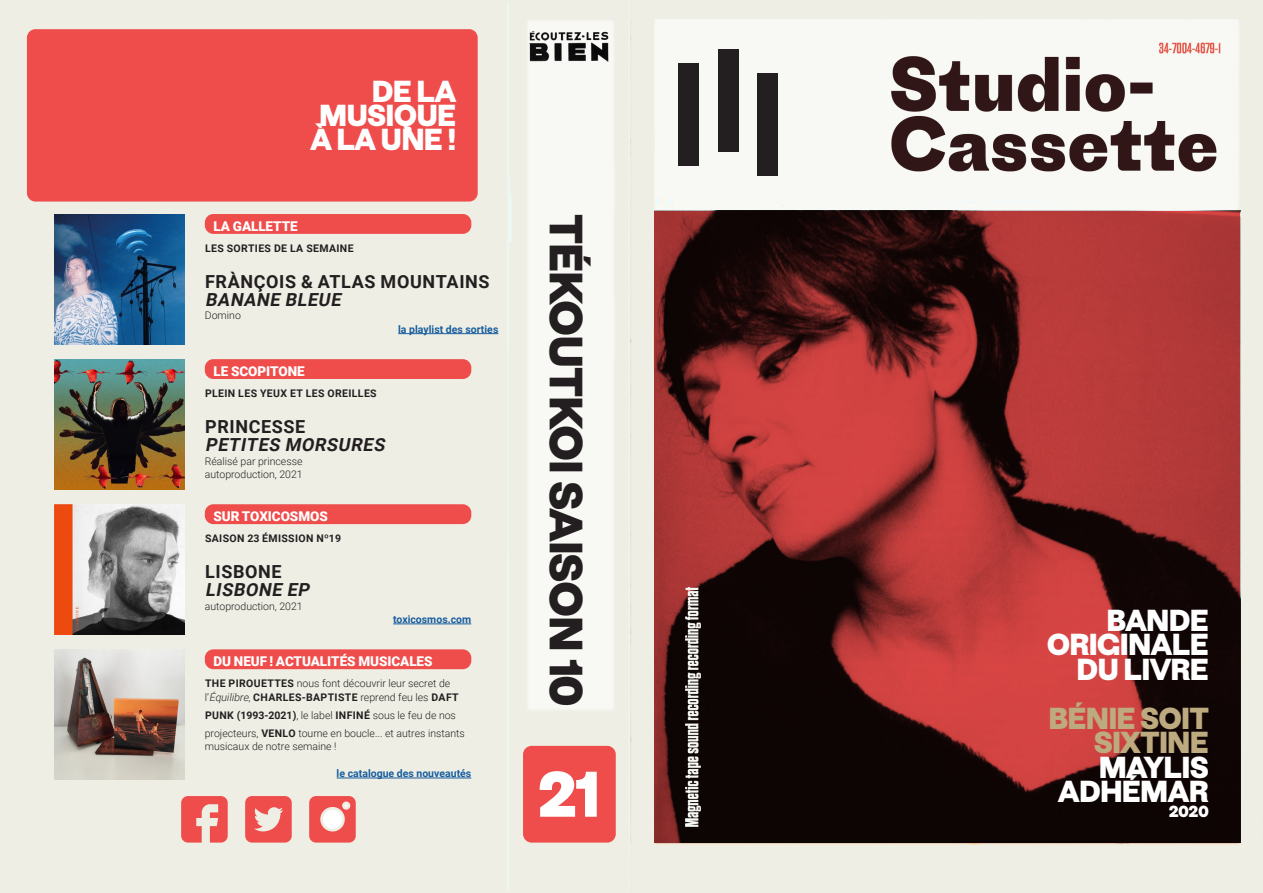
<style>
.page{position:relative;width:1263px;height:893px;background:#fff}
.page>*{position:absolute;margin:0;border:0;box-sizing:border-box;transform-origin:0 0}
.t1{font:700 expanded 114px "Dharma Gothic E";color:#fff}
.t2{font:700 60px "Proto Grotesk";color:#fff}
.t3{font:700 43.5px "Proto Grotesk";letter-spacing:-.03em;color:#231f20}
.t4{font:700 28.35px "Proto Grotesk";letter-spacing:-.03em;color:#fff}
.t5{font:700 28.35px "Proto Grotesk";letter-spacing:-.03em;color:#bdaa7e}
.t6{font:700 18px "Roboto";letter-spacing:.035em;color:#231f20}
.t7{font:italic 700 18px "Roboto";color:#231f20}
.t8{font:700 15px "Proto Grotesk";color:#fff}
.t9{font:900 13.5px "Roboto";letter-spacing:-.005em;color:#fff}
.TEXTE_COURANT{font:300 10.5px/13.5px "Roboto";color:#231f20}
.t10{font:700 10.5px "Roboto";letter-spacing:.035em;color:#231f20}
.TEXTE_COURANT-2{font:700 10.5px "Roboto";color:#175d9e}
.s1{font-weight:700}
.s2{font-style:italic}
</style>
<div class="page">
<img style="left:0;top:0;width:1263px;height:893px">
<svg style="left:654px;top:211px;width:586px;height:632px;background:#702323"></svg>
<div style="left:678px;top:63px;width:20px;height:102px;background:#231f20"></div>
<div style="left:718px;top:49px;width:20px;height:102px;background:#231f20"></div>
<div style="left:758px;top:73px;width:20px;height:102px;background:#231f20"></div>
<img style="left:55px;top:214px;width:130px;height:130px">
<hr style="left:393px;top:624px;width:78px;height:1px;background:#175d9e">
<div style="left:205px;top:504px;width:266px;height:20px;background:#ef4d4b;border-radius:9px"></div>
<div style="left:523px;top:746px;width:93px;height:97px;background:#ef4d4b;border-radius:9px"></div>
<div style="left:27px;top:29px;width:451px;height:173px;background:#ef4d4b;border-radius:9px"></div>
<img style="left:686px;top:588px;width:15px;height:238px">
<svg style="left:309px;top:796px;width:47px;height:47px;background:#ee6764"></svg>
<div style="left:323px;top:810px;width:19px;height:19px;background:#fff;border-radius:50%"></div>
<svg style="left:181px;top:796px;width:47px;height:47px;background:#ee7571"></svg>
<svg style="left:245px;top:796px;width:47px;height:47px;background:#ee726e"></svg>
<hr style="left:398px;top:333px;width:100px;height:1px;background:#175d9e">
<div style="left:205px;top:214px;width:266px;height:20px;background:#ef4d4b;border-radius:9px"></div>
<div style="left:205px;top:359px;width:266px;height:20px;background:#ef4d4b;border-radius:9px"></div>
<hr style="left:337px;top:778px;width:134px;height:1px;background:#175d9e">
<div style="left:205px;top:649px;width:266px;height:20px;background:#ef4d4b;border-radius:9px"></div>
<img style="left:55px;top:359px;width:130px;height:130px">
<img style="left:55px;top:504px;width:130px;height:130px">
<img style="left:55px;top:649px;width:130px;height:131px">
<p class="t4" style="left:372px;top:71px;width:86px">DE LA</p>
<p class="t4" style="left:319px;top:95px;width:139px">MUSIQUE</p>
<p class="t4" style="left:310px;top:120px;width:148px">À LA UNE !</p>
<p class="t9" style="left:214px;top:217px;width:86px">LA GALLETTE</p>
<p class="t10" style="left:205px;top:241px;width:150px">LES SORTIES DE LA SEMAINE</p>
<p class="t6" style="left:205px;top:269px;width:286px">FRÀNÇOIS &amp; ATLAS MOUNTAINS</p>
<p class="t7" style="left:205px;top:287px;width:141px">BANANE BLEUE</p>
<p class="TEXTE_COURANT" style="left:205px;top:308px;width:38px">Domino</p>
<p class="TEXTE_COURANT-2" style="left:398px;top:322px;width:102px">la playlist des sorties</p>
<p class="t9" style="left:214px;top:362px;width:93px">LE SCOPITONE</p>
<p class="t10" style="left:205px;top:386px;width:173px">PLEIN LES YEUX ET LES OREILLES</p>
<p class="t6" style="left:205px;top:414px;width:102px">PRINCESSE</p>
<p class="t7" style="left:205px;top:432px;width:185px">PETITES MORSURES</p>
<p class="TEXTE_COURANT" style="left:205px;top:454px;width:99px">Réalisé par princesse</p>
<p class="TEXTE_COURANT" style="left:205px;top:467px;width:99px">autoproduction, 2021</p>
<p class="t9" style="left:214px;top:507px;width:116px">SUR TOXICOSMOS</p>
<p class="t10" style="left:205px;top:531px;width:138px">SAISON 23 ÉMISSION Nº19</p>
<p class="t6" style="left:205px;top:559px;width:78px">LISBONE</p>
<p class="t7" style="left:205px;top:577px;width:110px">LISBONE EP</p>
<p class="TEXTE_COURANT" style="left:205px;top:599px;width:99px">autoproduction, 2021</p>
<p class="TEXTE_COURANT-2" style="left:393px;top:612px;width:80px">toxicosmos.com</p>
<p class="t9" style="left:214px;top:652px;width:221px">DU NEUF ! ACTUALITÉS MUSICALES</p>
<p class="TEXTE_COURANT" style="left:205px;top:676px;width:255px"><span class="s1">THE PIROUETTES</span> nous font découvrir leur secret de l’<span class="s2">Équilibre</span>, <span class="s1">CHARLES-BAPTISTE</span> reprend feu les <span class="s1">DAFT</span></p>
<p class="TEXTE_COURANT" style="left:205px;top:706px;width:262px;line-height:18px"><span class="s1">PUNK (1993-2021)</span>, le label <span class="s1">INFINÉ</span> sous le feu de nos projecteurs, <span class="s1">VENLO</span> tourne en boucle... et autres instants</p>
<p class="TEXTE_COURANT" style="left:205px;top:739px;width:133px">musicaux de notre semaine !</p>
<p class="TEXTE_COURANT-2" style="left:337px;top:766px;width:136px">le catalogue des nouveautés</p>
<p class="t3" style="left:597px;top:214px;width:494px;rotate:90deg">TÉKOUTKOI SAISON 10</p>
<p class="t2" style="left:537px;top:752px;width:64px">21</p>
<p class="t4" style="left:1106px;top:600px;width:104px">BANDE</p>
<p class="t4" style="left:1047px;top:625px;width:164px">ORIGINALE</p>
<p class="t4" style="left:1076px;top:649px;width:134px">DU LIVRE</p>
<p class="t5" style="left:1048px;top:698px;width:162px">BÉNIE SOIT</p>
<p class="t5" style="left:1094px;top:722px;width:117px">SIXTINE</p>
<p class="t4" style="left:1099px;top:747px;width:112px">MAYLIS</p>
<p class="t4" style="left:1058px;top:771px;width:152px">ADHÉMAR</p>
<p class="t8" style="left:1169px;top:801px;width:42px">2020</p>
<p class="t1" style="left:1046px;top:718px;width:63px">01</p>
</div>
